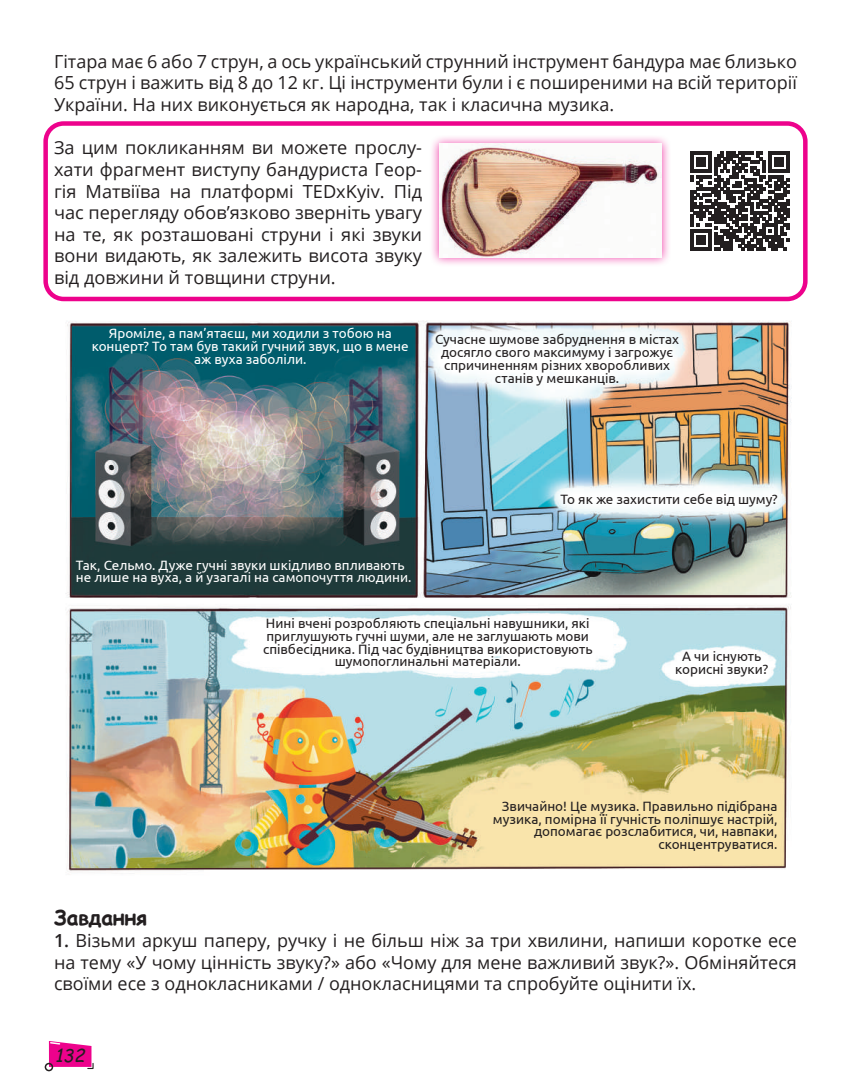
<style>
.page{position:relative;width:851px;height:1085px;background:#fff}
.page>*{position:absolute;margin:0;border:0;box-sizing:border-box;transform-origin:0 0}
.t1{font:700 21px "Comic Sans MS";color:#231f20}
.t2{font:18px/21.6px "Open Sans";color:#231f20;text-align:justify}
.t3{font:italic 18px "Comic Sans MS";color:#231f20}
.t4{font:13.5px/12.8px "Ubuntu";color:#231f20;text-align:center}
.t5{font:13.5px/12.8px "Ubuntu";color:#fff;text-align:center}
.s1{font-weight:600}
</style>
<div class="page">
<svg style="left:49px;top:1041px;width:45px;height:28px"></svg>
<div style="left:45px;top:1062px;width:8px;height:9px;border:2px solid #231f20;border-radius:50%"></div>
<img style="left:66px;top:321px;width:726px;height:550px">
<div style="left:43px;top:121px;width:764px;height:180px;border:4px solid #ed028c;border-radius:18px"></div>
<svg style="left:690px;top:151px;width:99px;height:99px"></svg>
<div style="left:429px;top:134px;width:242px;height:133px;background:#ed028c;opacity:.75"></div>
<img style="left:439px;top:144px;width:222px;height:113px">
<p class="t2" style="left:54px;top:50px;width:744px">Гітара має 6 або 7 струн, а ось український струнний інструмент бандура має близько 65 струн і важить від 8 до 12 кг. Ці інструменти були і є поширеними на всій території України. На них виконується як народна, так і класична музика.</p>
<p class="t2" style="left:54px;top:136px;width:369px">За цим покликанням ви можете прослу&shy;хати фрагмент виступу бандуриста Геор&shy;гія Матвіїва на платформі TEDxKyiv. Під час перегляду обов’язково зверніть увагу на те, як розташовані струни і які звуки вони видають, як залежить висота звуку від довжини й товщини струни.</p>
<p class="t5" style="left:92px;top:327px;width:318px">Яроміле, а пам’ятаєш, ми ходили з тобою на концерт? То там був такий гучний звук, що в мене аж вуха заболіли.</p>
<p class="t4" style="left:435px;top:332px;width:245px">Сучасне шумове забруднення в містах досягло свого максимуму і загрожує спричиненням різних хворобливих станів у мешканців.</p>
<p class="t5" style="left:76px;top:558px;width:337px;text-align:left">Так, Сельмо. Дуже гучні звуки шкідливо впливають не лише на вуха, а й узагалі на самопочуття людини.</p>
<p class="t4" style="left:560px;top:492px;width:218px">То як же захистити себе від шуму?</p>
<p class="t4" style="left:263px;top:616px;width:331px">Нині вчені розробляють спеціальні навушники, які приглушують гучні шуми, але не заглушають мови співбесідника. Під час будівництва використовують шумопоглинальні матеріали.</p>
<p class="t4" style="left:675px;top:649px;width:95px">А чи існують корисні звуки?</p>
<p class="t4" style="left:493px;top:799px;width:286px;text-align:right">Звичайно! Це музика. Правильно підібрана музика, помірна її гучність поліпшує настрій, допомагає розслабитися, чи, навпаки, сконцентруватися.</p>
<p class="t1" style="left:54px;top:902px;width:95px">Завдання</p>
<p class="t2" style="left:54px;top:929px;width:744px"><span class="s1">1.</span> Візьми аркуш паперу, ручку і не більш ніж за три хвилини, напиши коротке есе на тему «У чому цінність звуку?» або «Чому для мене важливий звук?». Обміняйтеся своїми есе з однокласниками / однокласницями та спробуйте оцінити їх.</p>
<p class="t3" style="left:55px;top:1042px;width:32px">132</p>
</div>
